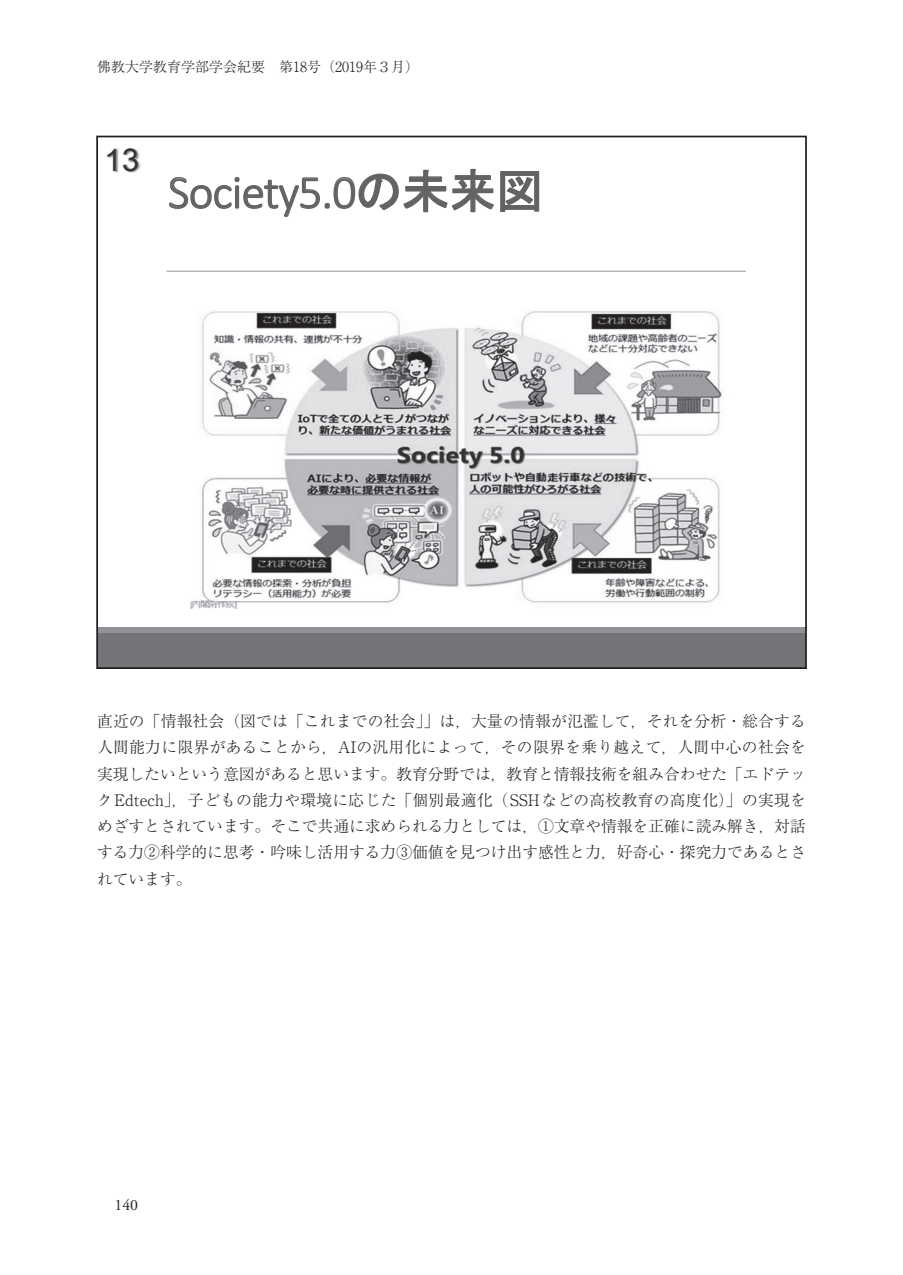
<style>
.page{position:relative;width:903px;height:1275px;background:#fff}
.page>*{position:absolute;margin:0;border:0;box-sizing:border-box;transform-origin:0 0}
.t1{font:300 47.25px "Calibri";letter-spacing:-.015em;color:#636366}
.t2{font:31.5px "Arial Unicode MS";color:#363536}
.t3{font:300 15.75px/26.2px "Ryumin Pr 6";color:#231f20;text-align:justify}
.t4{font:15.75px "Adobe Garamond Pro";color:#231f20}
.t5{font:300 14px "Ryumin Pr 6";color:#231f20}
.s1{font-family:"MS P Gothic";font-weight:400}
</style>
<div class="page">
<div style="left:97px;top:633px;width:709px;height:35px;background:#727477"></div>
<div style="left:97px;top:627px;width:709px;height:6px;background:#909295"></div>
<hr style="left:166px;top:271px;width:580px;height:1px;background:#939598">
<svg style="left:177px;top:168px;width:363px;height:49px"></svg>
<img style="left:190px;top:311px;width:532px;height:298px">
<img style="left:108px;top:148px;width:33px;height:25px">
<img style="left:169px;top:177px;width:8px;height:32px">
<p class="t5" style="left:97px;top:56px;width:324px">佛教大学教育学部学会紀要　第18号（2019年３月）</p>
<h2 class="t2" style="left:104px;top:137px;width:37px">13</h2>
<h1 class="t1" style="left:168px;top:163px;width:377px">Society5.0<span class="s1">の未来図</span></h1>
<p class="t3" style="left:97px;top:707px;width:710px">直近の「情報社会（図では「これまでの社会」」は，大量の情報が氾濫して，それを分析・総合する人間能力に限界があることから，AIの汎用化によって，その限界を乗り越えて，人間中心の社会を実現したいという意図があると思います。教育分野では，教育と情報技術を組み合わせた「エドテックEdtech」，子どもの能力や環境に応じた「個別最適化（SSHなどの高校教育の高度化）」の実現をめざすとされています。そこで共通に求められる力としては，①文章や情報を正確に読み解き，対話する力②科学的に思考・吟味し活用する力③価値を見つけ出す感性と力，好奇心・探究力であるとされています。</p>
<p class="t4" style="left:115px;top:1196px;width:25px">140</p>
</div>
